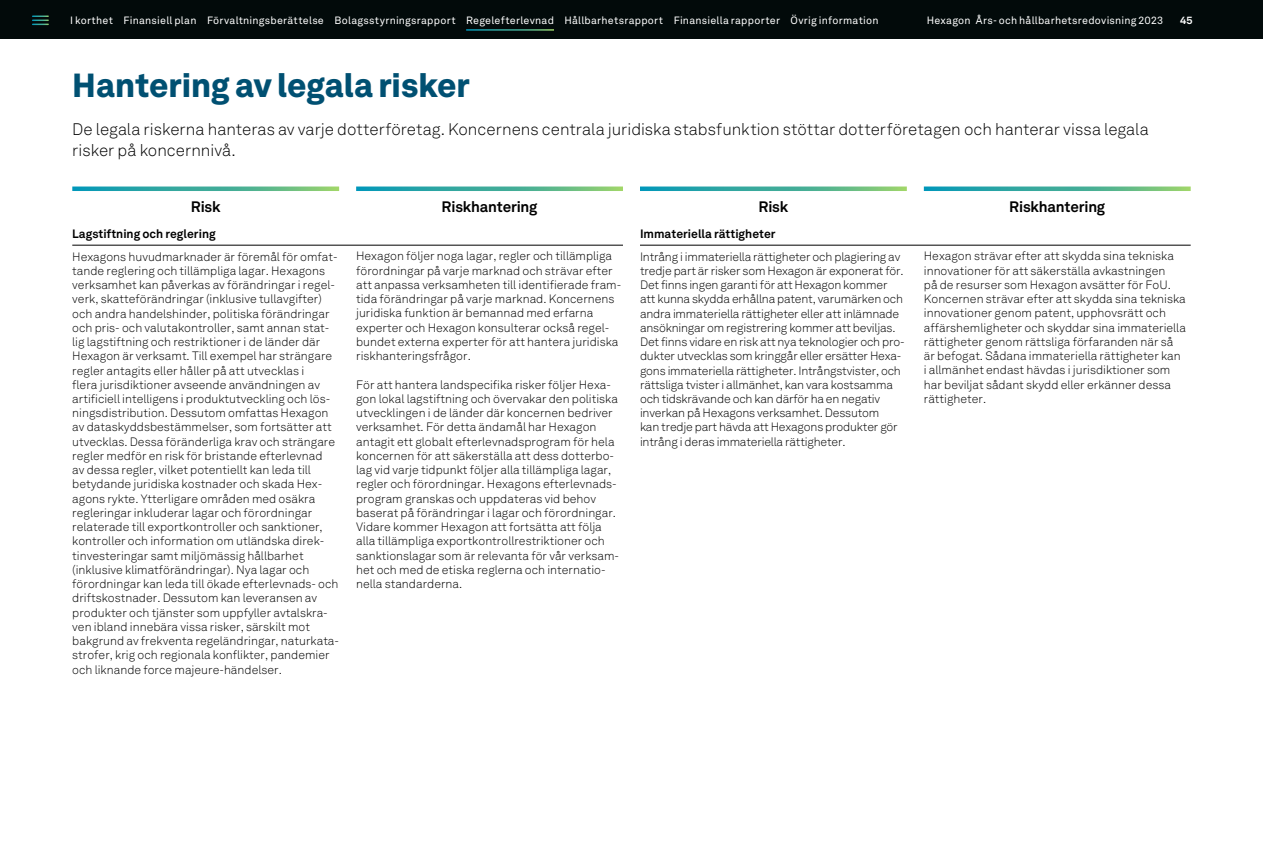
<style>
.page{position:relative;width:1263px;height:842px;background:#fff}
.page>*{position:absolute;margin:0;border:0;box-sizing:border-box;transform-origin:0 0}
.t1{font:900 33px "Hexagon Akkurat";letter-spacing:-.005em;color:#005072}
.t2{font:300 16.5px/21px "Hexagon Akkurat";color:#000}
.t3{font:700 15px "Hexagon Akkurat";letter-spacing:-.015em;color:#000}
.t4{font:300 12px/14.2px "Hexagon Akkurat";color:#000}
.t5{font:700 12px "Hexagon Akkurat";color:#000}
.t6{font:10.5px "Hexagon Akkurat";letter-spacing:.02em;color:#fff}
.t7{font:700 10.5px "Hexagon Akkurat";color:#fff}
</style>
<div class="page">
<svg style="left:72px;top:186px;width:267px;height:5px"></svg>
<svg style="left:356px;top:186px;width:267px;height:5px"></svg>
<hr style="left:72px;top:245px;width:551px;height:1px;background:#000">
<svg style="left:640px;top:186px;width:267px;height:5px"></svg>
<svg style="left:924px;top:186px;width:267px;height:5px"></svg>
<hr style="left:640px;top:245px;width:551px;height:1px;background:#000">
<div style="left:0;top:0;width:1263px;height:38px;background:#020a0a"></div>
<svg style="left:33px;top:16px;width:15px;height:9px"></svg>
<hr style="left:466px;top:29px;width:88px;height:2px;background:#fff">
<p class="t6" style="left:70px;top:12px;width:810px">I korthet Finansiell plan Förvaltningsberättelse Bolagsstyrningsrapport Regelefterlevnad Hållbarhetsrapport Finansiella rapporter Övrig information</p>
<p class="t6" style="left:927px;top:12px;width:238px">Hexagon Års- och hållbarhetsredovisning 2023</p>
<p class="t7" style="left:1180px;top:12px;width:14px">45</p>
<h1 class="t1" style="left:72px;top:59px;width:399px">Hantering av legala risker</h1>
<h2 class="t2" style="left:72px;top:119px;width:1078px">De legala riskerna hanteras av varje dotterföretag. Koncernens centrala juridiska stabsfunktion stöttar dotterföretagen och hanterar vissa legala risker på koncernnivå.</h2>
<p class="t3" style="left:191px;top:195px;width:31px">Risk</p>
<p class="t3" style="left:442px;top:195px;width:97px">Riskhantering</p>
<p class="t5" style="left:72px;top:225px;width:145px">Lagstiftning och reglering</p>
<p class="t4" style="left:72px;top:249px;width:268px">Hexagons huvudmarknader är föremål för omfat&shy;tande reglering och tillämpliga lagar. Hexagons verksamhet kan påverkas av förändringar i regel&shy;verk, skatteförändringar (inklusive tullavgifter) och andra handelshinder, politiska förändringar och pris- och valutakontroller, samt annan stat&shy;lig lagstiftning och restriktioner i de länder där Hexagon är verksamt. Till exempel har strängare regler antagits eller håller på att utvecklas i<br>flera jurisdiktioner avseende användningen av artificiell intelligens i produktutveckling och lös&shy;ningsdistribution. Dessutom omfattas Hexagon av dataskyddsbestämmelser, som fortsätter att utvecklas. Dessa föränderliga krav och strängare regler medför en risk för bristande efterlevnad<br>av dessa regler, vilket potentiellt kan leda till betydande juridiska kostnader och skada Hex&shy;agons rykte. Ytterligare områden med osäkra regleringar inkluderar lagar och förordningar relaterade till exportkontroller och sanktioner, kontroller och information om utländska direk&shy;tinvesteringar samt miljömässig hållbarhet (inklusive klimatförändringar). Nya lagar och förordningar kan leda till ökade efterlevnads- och driftskostnader. Dessutom kan leveransen av produkter och tjänster som uppfyller avtalskra&shy;ven ibland innebära vissa risker, särskilt mot bakgrund av frekventa regeländringar, naturkata&shy;strofer, krig och regionala konflikter, pandemier och liknande force majeure-händelser.</p>
<p class="t4" style="left:356px;top:249px;width:267px">Hexagon följer noga lagar, regler och tillämpliga förordningar på varje marknad och strävar efter att anpassa verksamheten till identifierade fram&shy;tida förändringar på varje marknad. Koncernens juridiska funktion är bemannad med erfarna experter och Hexagon konsulterar också regel&shy;bundet externa experter för att hantera juridiska riskhanteringsfrågor.</p>
<p class="t4" style="left:356px;top:377px;width:264px">För att hantera landspecifika risker följer Hexa&shy;gon lokal lagstiftning och övervakar den politiska utvecklingen i de länder där koncernen bedriver verksamhet. För detta ändamål har Hexagon antagit ett globalt efterlevnadsprogram för hela koncernen för att säkerställa att dess dotterbo&shy;lag vid varje tidpunkt följer alla tillämpliga lagar, regler och förordningar. Hexagons efterlevnads&shy;program granskas och uppdateras vid behov baserat på förändringar i lagar och förordningar.<br>Vidare kommer Hexagon att fortsätta att följa alla tillämpliga exportkontrollrestriktioner och sanktionslagar som är relevanta för vår verksam&shy;het och med de etiska reglerna och internatio&shy;nella standarderna.</p>
<p class="t3" style="left:758px;top:195px;width:31px">Risk</p>
<p class="t3" style="left:1009px;top:195px;width:97px">Riskhantering</p>
<p class="t5" style="left:640px;top:225px;width:137px">Immateriella rättigheter</p>
<p class="t4" style="left:640px;top:249px;width:266px">Intrång i immateriella rättigheter och plagiering av tredje part är risker som Hexagon är exponerat för.<br>Det finns ingen garanti för att Hexagon kommer att kunna skydda erhållna patent, varumärken och andra immateriella rättigheter eller att inlämnade ansökningar om registrering kommer att beviljas.<br>Det finns vidare en risk att nya teknologier och pro&shy;dukter utvecklas som kringgår eller ersätter Hexa&shy;gons immateriella rättigheter. Intrångstvister, och rättsliga tvister i allmänhet, kan vara kostsamma och tidskrävande och kan därför ha en negativ inverkan på Hexagons verksamhet. Dessutom<br>kan tredje part hävda att Hexagons produkter gör intrång i deras immateriella rättigheter.</p>
<p class="t4" style="left:924px;top:249px;width:264px">Hexagon strävar efter att skydda sina tekniska innovationer för att säkerställa avkastningen<br>på de resurser som Hexagon avsätter för FoU.<br>Koncernen strävar efter att skydda sina tekniska innovationer genom patent, upphovsrätt och affärshemligheter och skyddar sina immateriella rättigheter genom rättsliga förfaranden när så är befogat. Sådana immateriella rättigheter kan i allmänhet endast hävdas i jurisdiktioner som har beviljat sådant skydd eller erkänner dessa rättigheter.</p>
</div>
